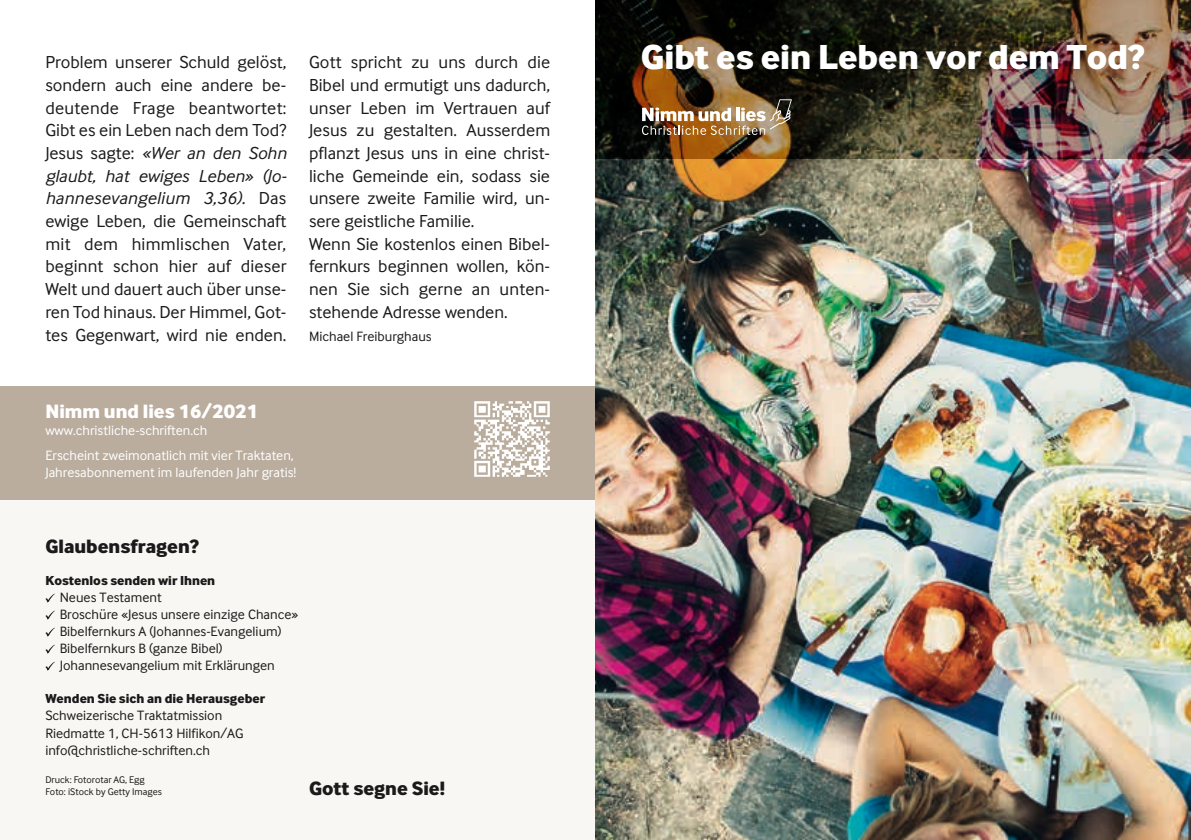
<style>
.page{position:relative;width:1191px;height:840px;background:#fff}
.page>*{position:absolute;margin:0;border:0;box-sizing:border-box;transform-origin:0 0}
.t1{font:36px "Inter Face Corp X Bold";color:#fff}
.t2{font:20px "Inter Face Corp X Bold";color:#1a1a1a}
.t3{font:20px "Inter Face Corp X Bold";color:#fff}
.t4{font:18px/22.6px "Inter Face Corp";color:#1a1a1a;text-align:justify}
.t5{font:14px/17px "Inter Face Corp";color:#1a1a1a}
.t6{font:14px/25px "Inter Face Corp";color:#fff}
.t7{font:13.6px "Inter Face Corp X Bold";color:#1a1a1a}
.t8{font:10px/12px "Inter Face Corp";color:#1a1a1a}
.s1{font-style:italic}
</style>
<div class="page">
<div style="left:0;top:476px;width:595px;height:363px;background:#f9f7f4"></div>
<svg style="left:45px;top:593px;width:10px;height:9px"></svg>
<svg style="left:45px;top:610px;width:10px;height:9px"></svg>
<svg style="left:45px;top:627px;width:10px;height:9px"></svg>
<svg style="left:45px;top:644px;width:10px;height:9px"></svg>
<svg style="left:45px;top:661px;width:10px;height:9px"></svg>
<div style="left:0;top:386px;width:595px;height:113px;background:#baad9e"></div>
<img style="left:474px;top:401px;width:76px;height:76px">
<img style="left:595px;top:159px;width:596px;height:680px">
<img style="left:595px;top:0;width:596px;height:159px">
<img style="left:642px;top:99px;width:150px;height:36px">
<p class="t4" style="left:45px;top:51px;width:243px">Problem unserer Schuld gelöst, sondern auch eine andere be&shy;deutende Frage beantwortet:<br>Gibt es ein Leben nach dem Tod?<br>Jesus sagte: <span class="s1">«Wer an den Sohn glaubt, hat ewiges Leben» (Jo&shy;hannesevangelium 3,36).</span> Das ewige Leben, die Gemeinschaft mit dem himmlischen Vater, beginnt schon hier auf dieser Welt und dauert auch über unse&shy;ren Tod hinaus. Der Himmel, Got&shy;tes Gegenwart, wird nie enden.</p>
<p class="t4" style="left:309px;top:51px;width:243px;text-align:left">Gott spricht zu uns durch die<br>Bibel und ermutigt uns dadurch, unser Leben im Vertrauen auf<br>Jesus zu gestalten. Ausserdem pflanzt Jesus uns in eine christ&shy;liche Gemeinde ein, sodass sie unsere zweite Familie wird, un&shy;sere geistliche Familie.<br>Wenn Sie kostenlos einen Bibel&shy;fernkurs beginnen wollen, kön&shy;nen Sie sich gerne an unten&shy;stehende Adresse wenden.</p>
<p class="t5" style="left:309px;top:327px;width:124px">Michael Freiburghaus</p>
<p class="t3" style="left:45px;top:398px;width:214px">Nimm und lies 16/2021</p>
<p class="t6" style="left:45px;top:417px;width:250px">www.christliche-schriften.ch<br>Erscheint zweimonatlich mit vier Traktaten,</p>
<p class="t6" style="left:45px;top:459px;width:252px">Jahresabonnement im laufenden Jahr gratis!</p>
<p class="t2" style="left:45px;top:534px;width:155px">Glaubensfragen?</p>
<p class="t7" style="left:45px;top:572px;width:171px">Kostenlos senden wir Ihnen</p>
<p class="t5" style="left:60px;top:588px;width:240px">Neues Testament<br>Broschüre «Jesus unsere einzige Chance» Bibelfernkurs A (Johannes-Evangelium)<br>Bibelfernkurs B (ganze Bibel)<br>Johannesevangelium mit Erklärungen</p>
<p class="t7" style="left:45px;top:690px;width:221px">Wenden Sie sich an die Herausgeber</p>
<p class="t5" style="left:45px;top:706px;width:200px">Schweizerische Traktatmission<br>Riedmatte 1, CH-5613 Hilfikon/AG info@christliche-schriften.ch</p>
<p class="t8" style="left:45px;top:772px;width:118px">Druck: Fotorotar AG, Egg<br>Foto: iStock by Getty Images</p>
<p class="t2" style="left:309px;top:775px;width:137px">Gott segne Sie!</p>
<h1 class="t1" style="left:641px;top:36px;width:505px">Gibt es ein Leben vor dem Tod?</h1>
</div>
